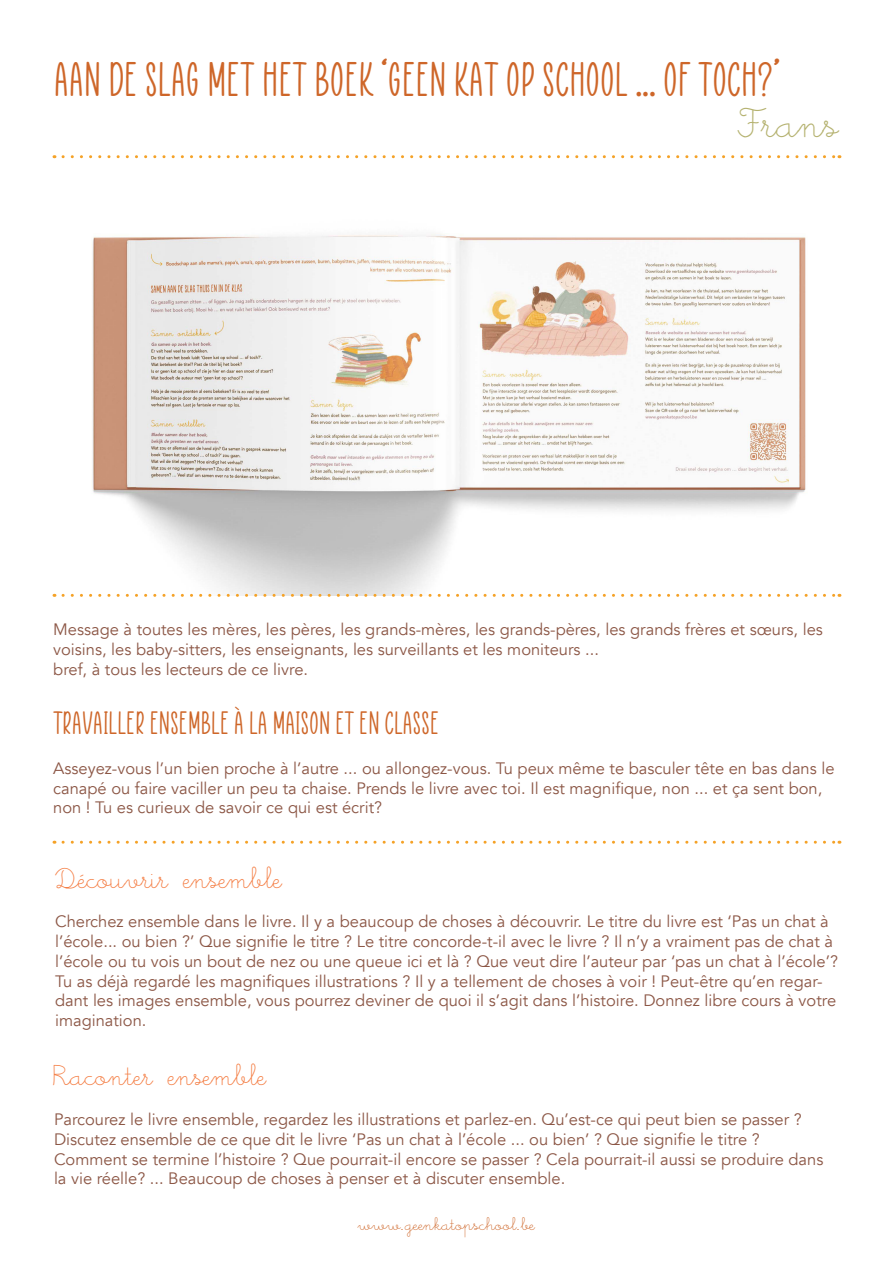
<style>
.page{position:relative;width:893px;height:1263px;background:#fff}
.page>*{position:absolute;margin:0;border:0;box-sizing:border-box;transform-origin:0 0}
.t1{font:49.5px "Paper Flowers";color:#ce6629}
.t2{font:45px "Little School";color:#b5b270}
.t3{font:33px "Paper Flowers";color:#ce6629}
.t4{font:30px "Little School";color:#f47b40}
.t5{font:18px "Little School";color:#ce6629}
.t6{font:16.5px/19.8px "Avenir";color:#8c5746}
</style>
<div class="page">
<img style="left:55px;top:234px;width:779px;height:362px">
<svg style="left:63px;top:155px;width:777px;height:3px"></svg>
<svg style="left:63px;top:594px;width:777px;height:3px"></svg>
<svg style="left:63px;top:841px;width:777px;height:3px"></svg>
<p class="t1" style="left:54px;top:54px;width:728px">AAN DE SLAG MET HET BOEK ‘GEEN KAT OP SCHOOL ... OF TOCH?’</p>
<p class="t2" style="left:738px;top:102px;width:102px">Frans</p>
<p class="t6" style="left:53px;top:620px;width:771px">Message à toutes les mères, les pères, les grands-mères, les grands-pères, les grands frères et sœurs, les voisins, les baby-sitters, les enseignants, les surveillants et les moniteurs ...</p>
<p class="t6" style="left:53px;top:659px;width:256px">bref, à tous les lecteurs de ce livre.</p>
<p class="t3" style="left:53px;top:706px;width:387px">TRAVAILLER ENSEMBLE À LA MAISON ET EN CLASSE</p>
<p class="t6" style="left:53px;top:758px;width:783px">Asseyez-vous l’un bien proche à l’autre ... ou allongez-vous. Tu peux même te basculer tête en bas dans le canapé ou faire vaciller un peu ta chaise. Prends le livre avec toi. Il est magnifique, non ... et ça sent bon, non ! Tu es curieux de savoir ce qui est écrit?</p>
<p class="t4" style="left:55px;top:864px;width:229px">Découvrir ensemble</p>
<p class="t6" style="left:55px;top:912px;width:784px">Cherchez ensemble dans le livre. Il y a beaucoup de choses à découvrir. Le titre du livre est ‘Pas un chat à l’école... ou bien ?’ Que signifie le titre ? Le titre concorde-t-il avec le livre ? Il n’y a vraiment pas de chat à l’école ou tu vois un bout de nez ou une queue ici et là ? Que veut dire l’auteur par ‘pas un chat à l’école’?<br>Tu as déjà regardé les magnifiques illustrations ? Il y a tellement de choses à voir ! Peut-être qu’en regar&shy;dant les images ensemble, vous pourrez deviner de quoi il s’agit dans l’histoire. Donnez libre cours à votre imagination.</p>
<p class="t4" style="left:54px;top:1062px;width:214px">Raconter ensemble</p>
<p class="t6" style="left:54px;top:1110px;width:749px">Parcourez le livre ensemble, regardez les illustrations et parlez-en. Qu’est-ce qui peut bien se passer ?</p>
<p class="t6" style="left:54px;top:1129px;width:707px">Discutez ensemble de ce que dit le livre ‘Pas un chat à l’école ... ou bien’ ? Que signifie le titre ?</p>
<p class="t6" style="left:54px;top:1149px;width:771px">Comment se termine l’histoire ? Que pourrait-il encore se passer ? Cela pourrait-il aussi se produire dans la vie réelle? ... Beaucoup de choses à penser et à discuter ensemble.</p>
<p class="t5" style="left:358px;top:1216px;width:179px">www.geenkatopschool.be</p>
</div>
